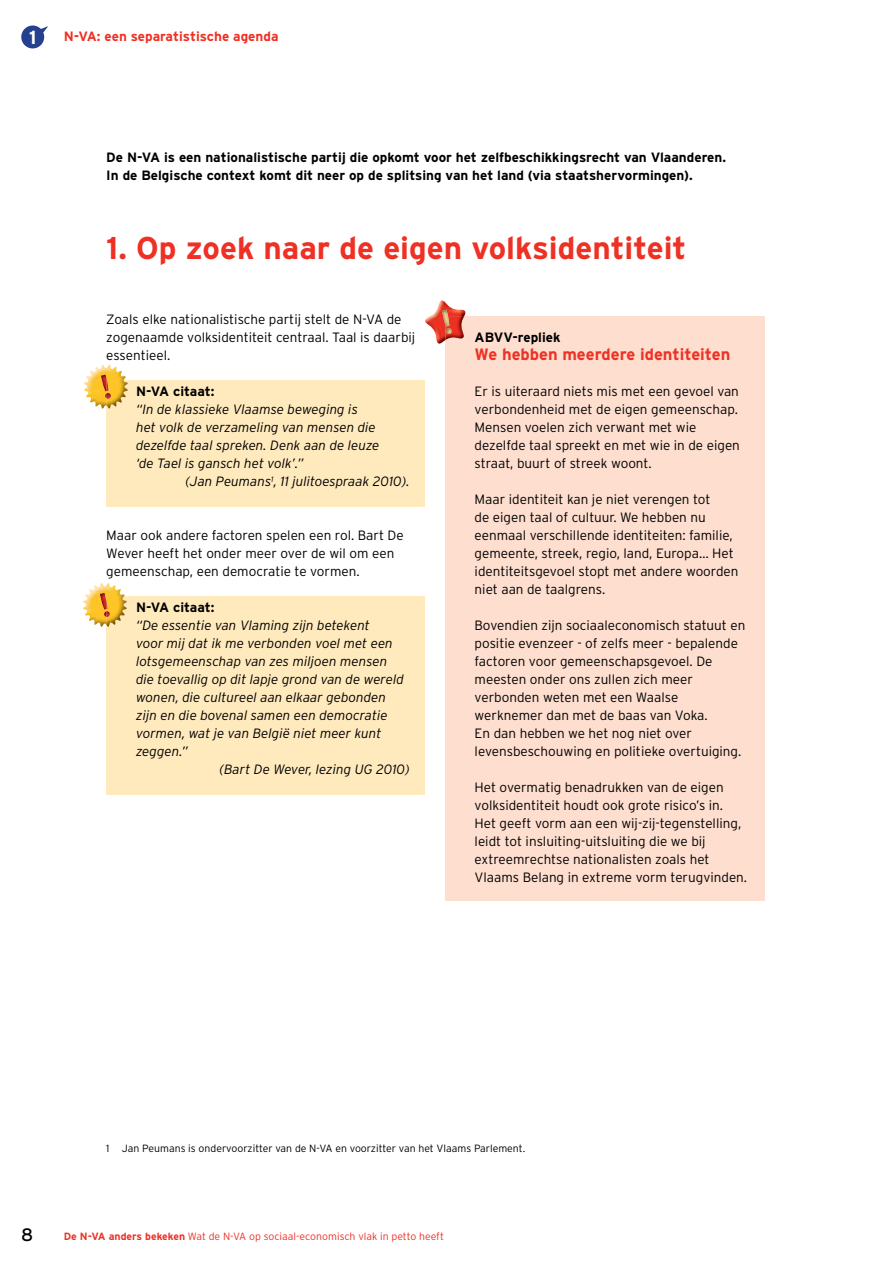
<style>
.page{position:relative;width:893px;height:1263px;background:#fff}
.page>*{position:absolute;margin:0;border:0;box-sizing:border-box;transform-origin:0 0}
.t1{font:700 31.5px "Interstate";color:#ee3124}
.t2{font:700 19.05px "Interstate";color:#fff}
.t3{font:18px "Interstate";color:#000}
.t4{font:700 16.5px "Interstate";color:#ee3124}
.t5{font:300 13.5px/18px "Interstate";color:#000}
.t6{font:italic 300 13.5px/18px "Interstate";color:#000}
.t7{font:700 13.5px/18px "Interstate";color:#000}
.t8{font:700 13.5px "Interstate";color:#ee3124}
.t9{font:300 10.5px "Interstate";color:#000}
.t10{font:300 10.5px "Interstate";color:#ee3124}
.s1{font-weight:700}
</style>
<div class="page">
<svg style="left:21px;top:26px;width:27px;height:22px"></svg>
<div style="left:445px;top:316px;width:320px;height:584px;background:#fddecf"></div>
<div style="left:106px;top:596px;width:319px;height:198px;background:#ffeabe"></div>
<div style="left:106px;top:380px;width:319px;height:126px;background:#ffeabe"></div>
<img style="left:84px;top:365px;width:42px;height:44px">
<img style="left:106px;top:380px;width:22px;height:29px">
<img style="left:101px;top:375px;width:6px;height:16px">
<svg style="left:105px;top:380px;width:6px;height:19px"></svg>
<img style="left:83px;top:583px;width:42px;height:44px">
<img style="left:106px;top:596px;width:21px;height:31px">
<img style="left:100px;top:593px;width:6px;height:17px">
<svg style="left:104px;top:601px;width:6px;height:16px"></svg>
<img style="left:425px;top:300px;width:40px;height:44px">
<img style="left:445px;top:316px;width:19px;height:24px">
<img style="left:442px;top:310px;width:6px;height:14px">
<img style="left:445px;top:316px;width:7px;height:18px">
<h2 class="t2" style="left:29px;top:26px;width:9px">1</h2>
<p class="t8" style="left:64px;top:28px;width:216px">N-VA: een separatistische agenda</p>
<p class="t7" style="left:106px;top:148px;width:621px">De N-VA is een nationalistische partij die opkomt voor het zelfbeschikkingsrecht van Vlaanderen.<br>In de Belgische context komt dit neer op de splitsing van het land (via staatshervormingen).</p>
<h1 class="t1" style="left:106px;top:229px;width:582px">1. Op zoek naar de eigen volksidentiteit</h1>
<p class="t5" style="left:106px;top:310px;width:310px">Zoals elke nationalistische partij stelt de N-VA de zogenaamde volksidentiteit centraal. Taal is daarbij essentieel.</p>
<p class="t7" style="left:136px;top:382px;width:80px">N-VA citaat:</p>
<p class="t6" style="left:136px;top:400px;width:245px">“In de klassieke Vlaamse beweging is het volk de verzameling van mensen die dezelfde taal spreken. Denk aan de leuze ‘de Tael is gansch het volk’.”</p>
<p class="t6" style="left:185px;top:472px;width:226px">(Jan Peumans<sup>1</sup>, 11 julitoespraak 2010).</p>
<p class="t5" style="left:106px;top:526px;width:299px">Maar ook andere factoren spelen een rol. Bart De<br>Wever heeft het onder meer over de wil om een gemeenschap, een democratie te vormen.</p>
<p class="t7" style="left:136px;top:598px;width:80px">N-VA citaat:</p>
<p class="t6" style="left:136px;top:616px;width:235px">“De essentie van Vlaming zijn betekent</p>
<p class="t6" style="left:136px;top:634px;width:258px">voor mij dat ik me verbonden voel met een</p>
<p class="t6" style="left:136px;top:652px;width:253px">lotsgemeenschap van zes miljoen mensen</p>
<p class="t6" style="left:136px;top:670px;width:269px">die toevallig op dit lapje grond van de wereld</p>
<p class="t6" style="left:136px;top:688px;width:252px">wonen, die cultureel aan elkaar gebonden</p>
<p class="t6" style="left:136px;top:706px;width:253px">zijn en die bovenal samen een democratie</p>
<p class="t6" style="left:136px;top:724px;width:247px">vormen, wat je van België niet meer kunt</p>
<p class="t6" style="left:136px;top:742px;width:54px">zeggen.”</p>
<p class="t6" style="left:219px;top:760px;width:192px">(Bart De Wever, lezing UG 2010)</p>
<p class="t7" style="left:475px;top:328px;width:87px">ABVV-repliek</p>
<p class="t4" style="left:475px;top:344px;width:257px">We hebben meerdere identiteiten</p>
<p class="t5" style="left:475px;top:382px;width:267px">Er is uiteraard niets mis met een gevoel van verbondenheid met de eigen gemeenschap.<br>Mensen voelen zich verwant met wie dezelfde taal spreekt en met wie in de eigen straat, buurt of streek woont.</p>
<p class="t5" style="left:475px;top:490px;width:265px">Maar identiteit kan je niet verengen tot<br>de eigen taal of cultuur. We hebben nu eenmaal verschillende identiteiten: familie, gemeente, streek, regio, land, Europa… Het identiteitsgevoel stopt met andere woorden niet aan de taalgrens.</p>
<p class="t5" style="left:475px;top:616px;width:272px">Bovendien zijn sociaaleconomisch statuut en positie evenzeer - of zelfs meer - bepalende factoren voor gemeenschapsgevoel. De meesten onder ons zullen zich meer verbonden weten met een Waalse werknemer dan met de baas van Voka.<br>En dan hebben we het nog niet over levensbeschouwing en politieke overtuiging.</p>
<p class="t5" style="left:475px;top:778px;width:274px">Het overmatig benadrukken van de eigen volksidentiteit houdt ook grote risico’s in.<br>Het geeft vorm aan een wij-zij-tegenstelling, leidt tot insluiting-uitsluiting die we bij extreemrechtse nationalisten zoals het Vlaams Belang in extreme vorm terugvinden.</p>
<h3 class="t3" style="left:21px;top:1224px;width:14px">8</h3>
<p class="t9" style="left:106px;top:1142px;width:420px">1 Jan Peumans is ondervoorzitter van de N-VA en voorzitter van het Vlaams Parlement.</p>
<p class="t10" style="left:64px;top:1230px;width:382px"><span class="s1">De N-VA anders bekeken</span> Wat de N-VA op sociaal-economisch vlak in petto heeft</p>
</div>
